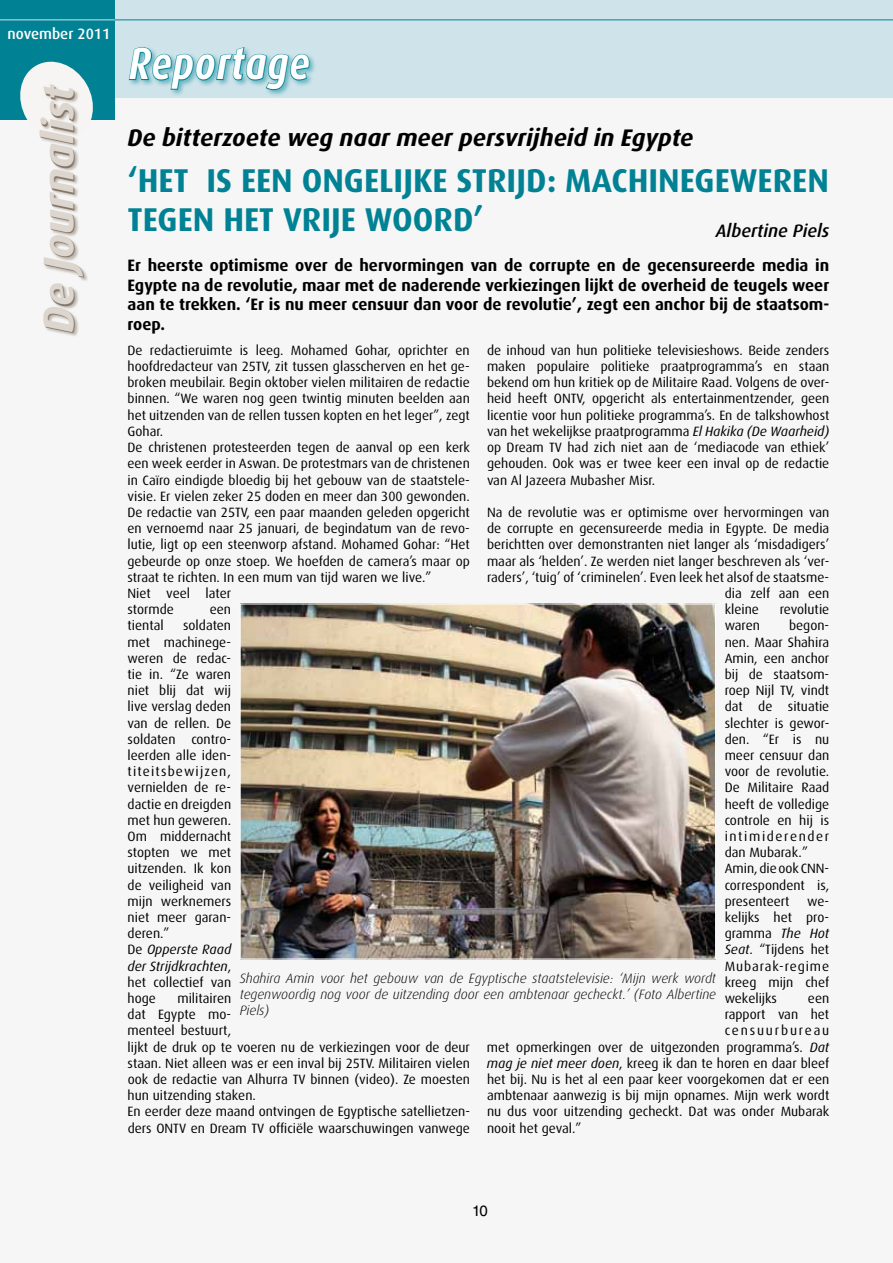
<style>
.page{position:relative;width:893px;height:1263px;background:#f6f6f6}
.page>*{position:absolute;margin:0;border:0;box-sizing:border-box;transform-origin:0 0}
.t1{font:italic 700 45px "Dax";letter-spacing:.025em;color:#fff;scale:.82 1}
.t2{font:italic 700 43.05px "Dax";color:#85786a}
.t3{font:700 33px/39.6px "Dax";color:#008294}
.t4{font:italic 700 24px "Dax";color:#000}
.t5{font:italic 500 18px "Dax";color:#000}
.t6{font:700 16.5px/19.5px "Dax";color:#000;text-align:justify}
.t7{font:500 15px "Dax";color:#fff}
.t8{font:15px "Helvetica LT Std";color:#000}
.t9{font:13.5px/16.2px "Dax";color:#000}
.t10{font:italic 300 13.5px/16.2px "Dax";color:#000;text-align:justify}
.t11{font:13.5px "Dax";letter-spacing:.135em;color:#000}
.s1{font-style:italic}
</style>
<div class="page">
<div style="left:0;top:0;width:893px;height:98px;background:#cee4ea"></div>
<div style="left:0;top:0;width:115px;height:120px;background:#008294"></div>
<svg style="left:20px;top:61px;width:73px;height:59px"></svg>
<div style="left:40px;top:85px;width:48px;height:252px;background:#85786a;opacity:.5"></div>
<hr style="left:108px;top:20px;width:785px;height:1px;background:#008294">
<hr style="left:0;top:20px;width:115px;height:1px;background:#cee4ea">
<div style="left:128px;top:46px;width:189px;height:51px;background:#008294;opacity:.5"></div>
<svg style="left:128px;top:46px;width:182px;height:45px"></svg>
<img style="left:242px;top:605px;width:472px;height:352px">
<p class="t7" style="left:8px;top:26px;width:104px">november 2011</p>
<h2 class="t2" style="left:35px;top:334px;width:250px;rotate:-90deg">De Journalist</h2>
<h1 class="t1" style="left:129px;top:38px;width:222px">Reportage</h1>
<h3 class="t4" style="left:128px;top:124px;width:567px">De bitterzoete weg naar meer persvrijheid in Egypte</h3>
<h3 class="t3" style="left:128px;top:161px;width:703px">‘HET IS EEN ONGELIJKE STRIJD: MACHINEGEWEREN<br>TEGEN HET VRIJE WOORD’</h3>
<h3 class="t5" style="left:716px;top:220px;width:115px">Albertine Piels</h3>
<p class="t6" style="left:128px;top:256px;width:703px">Er heerste optimisme over de hervormingen van de corrupte en de gecensureerde media in Egypte na de revolutie, maar met de naderende verkiezingen lijkt de overheid de teugels weer aan te trekken. ‘Er is nu meer censuur dan voor de revolutie’, zegt een anchor bij de staatsom&shy;roep.</p>
<p class="t9" style="left:128px;top:342px;width:344px">De redactieruimte is leeg. Mohamed Gohar, oprichter en hoofdredacteur van 25TV, zit tussen glasscherven en het ge&shy;broken meubilair. Begin oktober vielen militairen de redactie binnen. “We waren nog geen twintig minuten beelden aan het uitzenden van de rellen tussen kopten en het leger”, zegt Gohar.<br>De christenen protesteerden tegen de aanval op een kerk een week eerder in Aswan. De protestmars van de christenen in Caïro eindigde bloedig bij het gebouw van de staatstele&shy;visie. Er vielen zeker 25 doden en meer dan 300 gewonden.<br>De redactie van 25TV, een paar maanden geleden opgericht en vernoemd naar 25 januari, de begindatum van de revo&shy;lutie, ligt op een steenworp afstand. Mohamed Gohar: “Het gebeurde op onze stoep. We hoefden de camera’s maar op straat te richten. In een mum van tijd waren we live.”<br>Niet veel later<br>stormde</p>
<p class="t9" style="left:487px;top:342px;width:344px;text-align:justify">de inhoud van hun politieke televisieshows. Beide zenders maken populaire politieke praatprogramma’s en staan bekend om hun kritiek op de Militaire Raad. Volgens de over&shy;heid heeft ONTV, opgericht als entertainmentzender, geen licentie voor hun politieke programma’s. En de talkshowhost van het wekelijkse praatprogramma <span class="s1">El Hakika (De Waarheid) </span>op Dream TV had zich niet aan de ‘mediacode van ethiek’ gehouden. Ook was er twee keer een inval op de redactie van Al Jazeera Mubasher Misr.</p>
<p class="t9" style="left:487px;top:504px;width:344px">Na de revolutie was er optimisme over hervormingen van</p>
<p class="t9" style="left:487px;top:520px;width:344px">de corrupte en gecensureerde media in Egypte. De media</p>
<p class="t9" style="left:487px;top:537px;width:344px">berichtten over demonstranten niet langer als ‘misdadigers’</p>
<p class="t9" style="left:487px;top:553px;width:344px">maar als ‘helden’. Ze werden niet langer beschreven als ‘ver-</p>
<p class="t9" style="left:487px;top:569px;width:344px">raders’, ‘tuig’ of ‘criminelen’. Even leek het alsof de staatsme-</p>
<p class="t9" style="left:725px;top:585px;width:106px">dia zelf aan een</p>
<p class="t9" style="left:725px;top:601px;width:36px">kleine</p>
<p class="t9" style="left:780px;top:601px;width:51px">revolutie</p>
<p class="t9" style="left:725px;top:618px;width:37px">waren</p>
<p class="t9" style="left:210px;top:601px;width:23px">een</p>
<p class="t9" style="left:128px;top:618px;width:105px;text-indent:56px">soldaten met machinege&shy;weren de redac&shy;tie in. “Ze waren niet blij dat wij live verslag deden van de rellen. De soldaten contro&shy;leerden alle iden&shy;titeitsbewijzen, vernielden de re&shy;dactie en dreigden met hun geweren.<br>Om middernacht stopten we met uitzenden. Ik kon de veiligheid van mijn werknemers niet meer garan&shy;deren.”<br>De <span class="s1">Opperste Raad der Strijdkrachten</span>, het collectief van hoge</p>
<p class="t9" style="left:128px;top:618px;width:38px">tiental</p>
<p class="t9" style="left:725px;top:618px;width:106px;text-indent:64px">begon&shy;nen. Maar Shahira<br>Amin, een anchor bij de staatsom&shy;roep Nijl TV, vindt dat de situatie slechter is gewor&shy;den. “Er is nu meer censuur dan voor de revolutie.<br>De Militaire Raad heeft de volledige controle en hij is intimiderender dan Mubarak.”<br>Amin,dieook CNN&shy;correspondent is, presenteert</p>
<p class="t9" style="left:725px;top:893px;width:106px;text-align:justify;text-indent:82px">we&shy;kelijks het pro&shy;gramma <span class="s1">The Hot Seat</span>. “Tijdens het Mubarak-regime kreeg mijn chef wekelijks</p>
<p class="t10" style="left:240px;top:970px;width:478px">Shahira Amin voor het gebouw van de Egyptische staatstelevisie: ‘Mijn werk wordt tegenwoordig nog voor de uitzending door een ambtenaar gecheckt.’ (Foto Albertine Piels)</p>
<p class="t9" style="left:128px;top:990px;width:344px;text-indent:50px">militairen<br>dat Egypte mo-<br>menteel bestuurt,<br>lijkt de druk op te voeren nu de verkiezingen voor de deur staan. Niet alleen was er een inval bij 25TV. Militairen vielen ook de redactie van Alhurra TV binnen (video). Ze moesten hun uitzending staken.<br>En eerder deze maand ontvingen de Egyptische satellietzen&shy;ders ONTV en Dream TV officiële waarschuwingen vanwege</p>
<p class="t9" style="left:808px;top:990px;width:23px">een</p>
<p class="t9" style="left:725px;top:1006px;width:106px">rapport van het</p>
<p class="t11" style="left:725px;top:1023px;width:106px">censuurbureau</p>
<p class="t9" style="left:487px;top:1039px;width:344px">met opmerkingen over de uitgezonden programma’s. <span class="s1">Dat</span></p>
<p class="t9" style="left:487px;top:1055px;width:344px"><span class="s1">mag je niet meer doen</span>, kreeg ik dan te horen en daar bleef</p>
<p class="t9" style="left:487px;top:1071px;width:344px">het bij. Nu is het al een paar keer voorgekomen dat er een</p>
<p class="t9" style="left:487px;top:1087px;width:344px">ambtenaar aanwezig is bij mijn opnames. Mijn werk wordt</p>
<p class="t9" style="left:487px;top:1104px;width:344px">nu dus voor uitzending gecheckt. Dat was onder Mubarak</p>
<p class="t9" style="left:487px;top:1120px;width:96px">nooit het geval.”</p>
<p class="t8" style="left:472px;top:1202px;width:17px">10</p>
</div>
